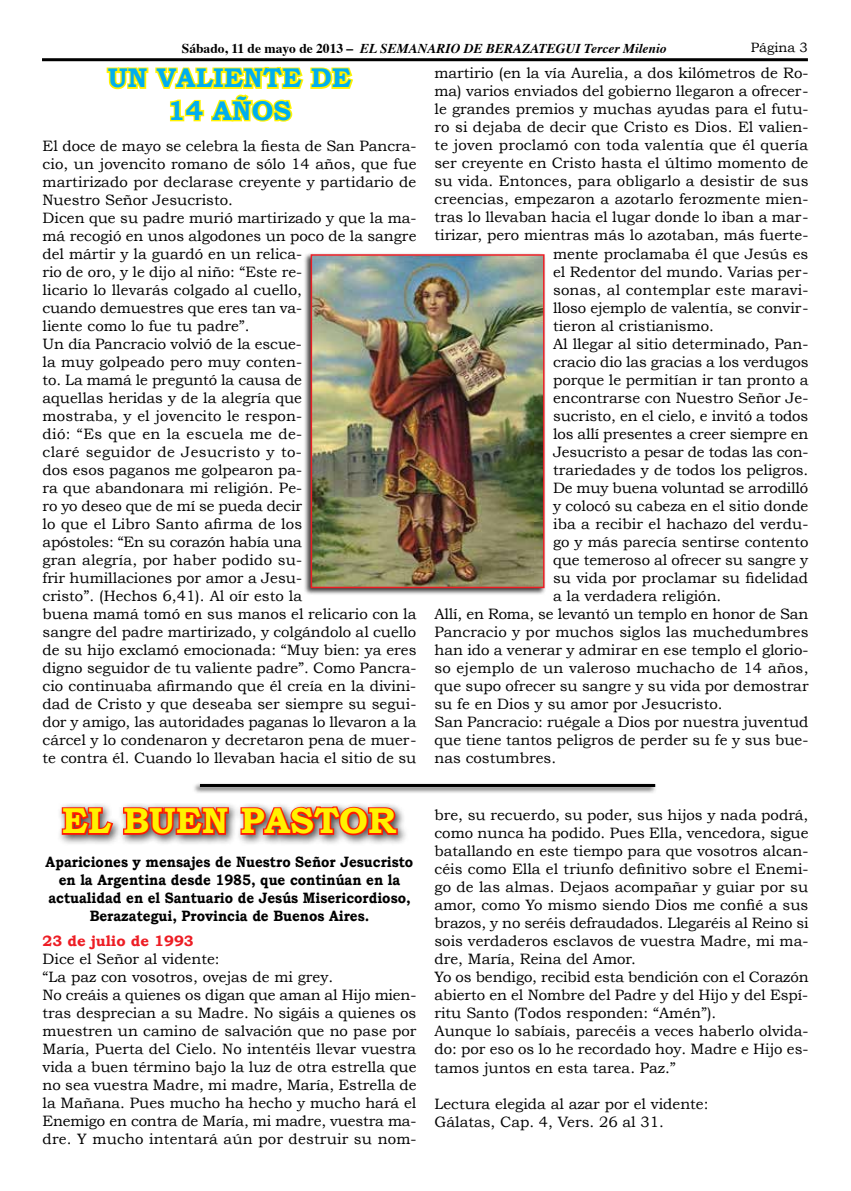
<style>
.page{position:relative;width:851px;height:1191px;background:#fff}
.page>*{position:absolute;margin:0;border:0;box-sizing:border-box;transform-origin:0 0}
.t1{font:700 36px "Bookman Old Style";color:#fff200}
.t2{font:700 27px/32.4px "Bookman Old Style";color:#00aeef;text-align:center}
.t3{font:15px/18px "Bookman Old Style";color:#000}
.t4{font:700 15px/18px "Bookman Old Style";color:#000;text-align:center;scale:.9 1}
.t5{font:700 15px "Bookman Old Style";color:#ed1d24}
.t6{font:italic 700 13.5px "Times";color:#000}
.t7{font:13.5px "Bookman Old Style";color:#000}
.s1{font-style:normal}
</style>
<div class="page">
<hr style="left:42px;top:58px;width:765px;height:3px;background:#000">
<div style="left:57px;top:801px;width:352px;height:45px;background:#000;opacity:.75"></div>
<svg style="left:60px;top:805px;width:55px;height:31px;background:#d56559"></svg>
<svg style="left:121px;top:802px;width:109px;height:35px;background:#d06054"></svg>
<svg style="left:239px;top:804px;width:160px;height:33px;background:#cc6257"></svg>
<svg style="left:105px;top:61px;width:250px;height:61px"></svg>
<div style="left:192px;top:782px;width:464px;height:12px;background:#000;opacity:.75"></div>
<hr style="left:200px;top:784px;width:455px;height:3px;background:#000">
<div style="left:303px;top:252px;width:243px;height:343px;background:#000;opacity:.75"></div>
<img style="left:313px;top:257px;width:228px;height:328px">
<div style="left:310px;top:254px;width:234px;height:334px;border:2px solid #ed1d24"></div>
<p class="t6" style="left:182px;top:36px;width:486px"><span class="s1">Sábado, 11 de mayo de 2013 –</span> EL SEMANARIO DE BERAZATEGUI Tercer Milenio</p>
<p class="t7" style="left:750px;top:39px;width:58px">Página 3</p>
<h2 class="t2" style="left:108px;top:62px;width:245px">UN VALIENTE DE<br>14 AÑOS</h2>
<p class="t3" style="left:43px;top:137px;width:375px">El doce de mayo se celebra la fiesta de San Pancra&shy;cio, un jovencito romano de sólo 14 años, que fue martirizado por declarase creyente y partidario de Nuestro Señor Jesucristo.<br>Dicen que su padre murió martirizado y que la ma&shy;má recogió en unos algodones un poco de la sangre del mártir y la guardó en un relica-<br>rio de oro, y le dijo al niño: “Este re-<br>licario lo llevarás colgado al cuello,<br>cuando demuestres que eres tan va-<br>liente como lo fue tu padre”.<br>Un día Pancracio volvió de la escue-<br>la muy golpeado pero muy conten-<br>to. La mamá le preguntó la causa de<br>aquellas heridas y de la alegría que<br>mostraba, y el jovencito le respon-<br>dió: “Es que en la escuela me de-<br>claré seguidor de Jesucristo y to-<br>dos esos paganos me golpearon pa-<br>ra que abandonara mi religión. Pe-<br>ro yo deseo que de mí se pueda decir<br>lo que el Libro Santo afirma de los<br>apóstoles: “En su corazón había una<br>gran alegría, por haber podido su-<br>frir humillaciones por amor a Jesu-<br>cristo”. (Hechos 6,41). Al oír esto la<br>buena mamá tomó en sus manos el relicario con la sangre del padre martirizado, y colgándolo al cuello de su hijo exclamó emocionada: “Muy bien: ya eres digno seguidor de tu valiente padre”. Como Pancra&shy;cio continuaba afirmando que él creía en la divini&shy;dad de Cristo y que deseaba ser siempre su segui&shy;dor y amigo, las autoridades paganas lo llevaron a la cárcel y lo condenaron y decretaron pena de muer&shy;te contra él. Cuando lo llevaban hacia el sitio de su</p>
<h1 class="t1" style="left:62px;top:799px;width:336px">EL BUEN PASTOR</h1>
<p class="t4" style="left:46px;top:853px;width:410px">Apariciones y mensajes de Nuestro Señor Jesucristo en la Argentina desde 1985, que continúan en la actualidad en el Santuario de Jesús Misericordioso, Berazategui, Provincia de Buenos Aires.</p>
<p class="t5" style="left:43px;top:932px;width:153px">23 de julio de 1993</p>
<p class="t3" style="left:43px;top:950px;width:375px">Dice el Señor al vidente:<br>“La paz con vosotros, ovejas de mi grey.<br>No creáis a quienes os digan que aman al Hijo mien&shy;tras desprecian a su Madre. No sigáis a quienes os muestren un camino de salvación que no pase por María, Puerta del Cielo. No intentéis llevar vuestra vida a buen término bajo la luz de otra estrella que no sea vuestra Madre, mi madre, María, Estrella de la Mañana. Pues mucho ha hecho y mucho hará el Enemigo en contra de María, mi madre, vuestra ma&shy;dre. Y mucho intentará aún por destruir su nom-</p>
<p class="t3" style="left:434px;top:64px;width:375px">martirio (en la vía Aurelia, a dos kilómetros de Ro-</p>
<p class="t3" style="left:434px;top:82px;width:375px">ma) varios enviados del gobierno llegaron a ofrecer-</p>
<p class="t3" style="left:434px;top:100px;width:375px">le grandes premios y muchas ayudas para el futu-</p>
<p class="t3" style="left:434px;top:118px;width:375px">ro si dejaba de decir que Cristo es Dios. El valien-</p>
<p class="t3" style="left:434px;top:136px;width:375px">te joven proclamó con toda valentía que él quería</p>
<p class="t3" style="left:434px;top:154px;width:375px">ser creyente en Cristo hasta el último momento de</p>
<p class="t3" style="left:434px;top:172px;width:375px">su vida. Entonces, para obligarlo a desistir de sus</p>
<p class="t3" style="left:434px;top:190px;width:375px">creencias, empezaron a azotarlo ferozmente mien-</p>
<p class="t3" style="left:434px;top:208px;width:375px">tras lo llevaban hacia el lugar donde lo iban a mar-</p>
<p class="t3" style="left:434px;top:226px;width:375px">tirizar, pero mientras más lo azotaban, más fuerte-</p>
<p class="t3" style="left:553px;top:244px;width:257px">mente proclamaba él que Jesús es</p>
<p class="t3" style="left:553px;top:262px;width:257px">el Redentor del mundo. Varias per-</p>
<p class="t3" style="left:553px;top:280px;width:257px">sonas, al contemplar este maravi-</p>
<p class="t3" style="left:553px;top:298px;width:257px">lloso ejemplo de valentía, se convir-</p>
<p class="t3" style="left:553px;top:316px;width:162px">tieron al cristianismo.</p>
<p class="t3" style="left:553px;top:334px;width:257px">Al llegar al sitio determinado, Pan-</p>
<p class="t3" style="left:553px;top:352px;width:257px">cracio dio las gracias a los verdugos</p>
<p class="t3" style="left:553px;top:370px;width:257px">porque le permitían ir tan pronto a</p>
<p class="t3" style="left:553px;top:388px;width:257px">encontrarse con Nuestro Señor Je-</p>
<p class="t3" style="left:553px;top:406px;width:257px">sucristo, en el cielo, e invitó a todos</p>
<p class="t3" style="left:553px;top:424px;width:257px">los allí presentes a creer siempre en</p>
<p class="t3" style="left:553px;top:442px;width:257px">Jesucristo a pesar de todas las con-</p>
<p class="t3" style="left:553px;top:460px;width:257px">trariedades y de todos los peligros.</p>
<p class="t3" style="left:553px;top:478px;width:257px">De muy buena voluntad se arrodilló</p>
<p class="t3" style="left:553px;top:496px;width:257px">y colocó su cabeza en el sitio donde</p>
<p class="t3" style="left:553px;top:514px;width:257px">iba a recibir el hachazo del verdu-</p>
<p class="t3" style="left:553px;top:532px;width:257px">go y más parecía sentirse contento</p>
<p class="t3" style="left:553px;top:550px;width:257px">que temeroso al ofrecer su sangre y</p>
<p class="t3" style="left:553px;top:568px;width:257px">su vida por proclamar su fidelidad</p>
<p class="t3" style="left:553px;top:586px;width:170px">a la verdadera religión.</p>
<p class="t3" style="left:434px;top:604px;width:375px">Allí, en Roma, se levantó un templo en honor de San</p>
<p class="t3" style="left:434px;top:622px;width:375px">Pancracio y por muchos siglos las muchedumbres</p>
<p class="t3" style="left:434px;top:640px;width:375px">han ido a venerar y admirar en ese templo el glorio-</p>
<p class="t3" style="left:434px;top:658px;width:375px">so ejemplo de un valeroso muchacho de 14 años,</p>
<p class="t3" style="left:434px;top:676px;width:375px">que supo ofrecer su sangre y su vida por demostrar</p>
<p class="t3" style="left:434px;top:694px;width:289px">su fe en Dios y su amor por Jesucristo.</p>
<p class="t3" style="left:434px;top:712px;width:375px">San Pancracio: ruégale a Dios por nuestra juventud</p>
<p class="t3" style="left:434px;top:730px;width:375px">que tiene tantos peligros de perder su fe y sus bue-</p>
<p class="t3" style="left:434px;top:748px;width:123px">nas costumbres.</p>
<p class="t3" style="left:434px;top:806px;width:375px">bre, su recuerdo, su poder, sus hijos y nada podrá, como nunca ha podido. Pues Ella, vencedora, sigue batallando en este tiempo para que vosotros alcan&shy;céis como Ella el triunfo definitivo sobre el Enemi&shy;go de las almas. Dejaos acompañar y guiar por su amor, como Yo mismo siendo Dios me confié a sus brazos, y no seréis defraudados. Llegaréis al Reino si sois verdaderos esclavos de vuestra Madre, mi ma&shy;dre, María, Reina del Amor.<br>Yo os bendigo, recibid esta bendición con el Corazón abierto en el Nombre del Padre y del Hijo y del Espí&shy;ritu Santo (Todos responden: “Amén”).<br>Aunque lo sabíais, parecéis a veces haberlo olvida&shy;do: por eso os lo he recordado hoy. Madre e Hijo es&shy;tamos juntos en esta tarea. Paz.”</p>
<p class="t3" style="left:434px;top:1094px;width:275px">Lectura elegida al azar por el vidente:<br>Gálatas, Cap. 4, Vers. 26 al 31.</p>
</div>
